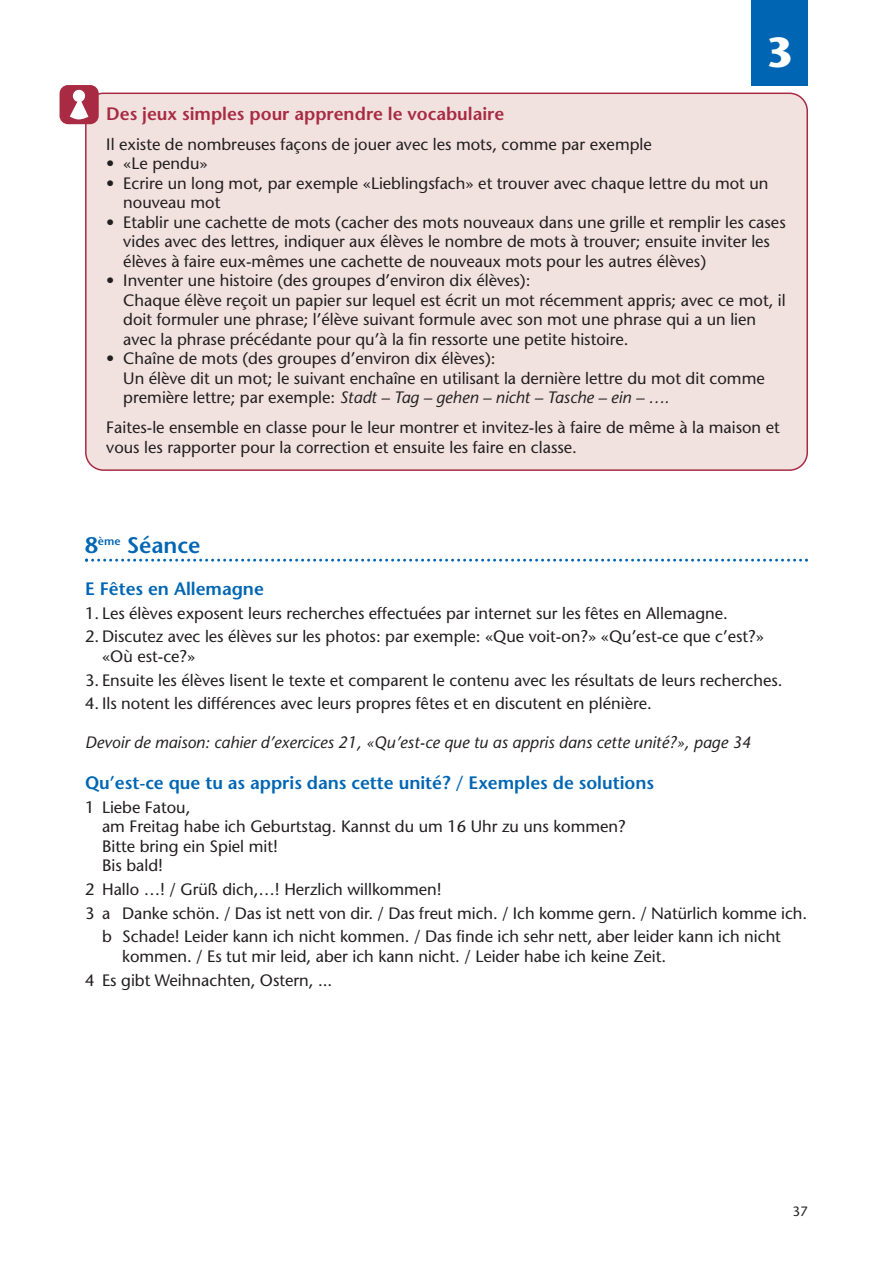
<style>
.page{position:relative;width:893px;height:1263px;background:#fff}
.page>*{position:absolute;margin:0;border:0;box-sizing:border-box;transform-origin:0 0}
.t1{font:700 42px "Stone Sans";color:#fff}
.t2{font:600 22.5px "Stone Sans";color:#0066b3}
.t3{font:600 18px "Stone Sans";color:#0066b3}
.t4{font:600 18px "Stone Sans";color:#a82b43}
.t5{font:16.5px/19.5px "Stone Sans";color:#231f20}
.t6{font:italic 16.5px "Stone Sans";color:#231f20}
.t7{font:13.5px "Stone Sans";color:#231f20}
.s1{font-style:italic}
</style>
<div class="page">
<div style="left:85px;top:93px;width:723px;height:378px;background:#f1e2df"></div>
<div style="left:60px;top:85px;width:39px;height:39px;background:#a82b43;border-radius:9px"></div>
<div style="left:73px;top:90px;width:12px;height:12px;background:#fff;border-radius:50%"></div>
<svg style="left:70px;top:100px;width:18px;height:19px"></svg>
<div style="left:751px;top:0;width:57px;height:85px;background:#0066b3"></div>
<svg style="left:85px;top:559px;width:723px;height:3px"></svg>
<h1 class="t1" style="left:766px;top:36px;width:28px">3</h1>
<p class="t4" style="left:106px;top:106px;width:399px">Des jeux simples pour apprendre le vocabulaire</p>
<p class="t5" style="left:106px;top:136px;width:547px">Il existe de nombreuses façons de jouer avec les mots, comme par exemple</p>
<p class="t5" style="left:106px;top:155px;width:103px">• «Le pendu»</p>
<p class="t5" style="left:123px;top:175px;width:647px;text-indent:-17px">• Ecrire un long mot, par exemple «Lieblingsfach» et trouver avec chaque lettre du mot un nouveau mot</p>
<p class="t5" style="left:123px;top:214px;width:664px;text-indent:-17px">• Etablir une cachette de mots (cacher des mots nouveaux dans une grille et remplir les cases vides avec des lettres, indiquer aux élèves le nombre de mots à trouver; ensuite inviter les élèves à faire eux-mêmes une cachette de nouveaux mots pour les autres élèves)</p>
<p class="t5" style="left:123px;top:272px;width:664px;text-indent:-17px">• Inventer une histoire (des groupes d’environ dix élèves):<br>Chaque élève reçoit un papier sur lequel est écrit un mot récemment appris; avec ce mot, il doit formuler une phrase; l’élève suivant formule avec son mot une phrase qui a un lien avec la phrase précédante pour qu’à la fin ressorte une petite histoire.</p>
<p class="t5" style="left:123px;top:350px;width:643px;text-indent:-17px">• Chaîne de mots (des groupes d’environ dix élèves):<br>Un élève dit un mot; le suivant enchaîne en utilisant la dernière lettre du mot dit comme première lettre; par exemple: <span class="s1">Stadt – Tag – gehen – nicht – Tasche – ein – ….</span></p>
<p class="t5" style="left:106px;top:419px;width:675px">Faites-le ensemble en classe pour le leur montrer et invitez-les à faire de même à la maison et vous les rapporter pour la correction et ensuite les faire en classe.</p>
<h2 class="t2" style="left:85px;top:536px;width:117px">8<sup>ème</sup> Séance</h2>
<p class="t3" style="left:85px;top:582px;width:180px">E Fêtes en Allemagne</p>
<p class="t5" style="left:85px;top:605px;width:644px">1. Les élèves exposent leurs recherches effectuées par internet sur les fêtes en Allemagne.</p>
<p class="t5" style="left:102px;top:629px;width:663px;text-indent:-17px">2. Discutez avec les élèves sur les photos: par exemple: «Que voit-on?» «Qu’est-ce que c’est?» «Où est-ce?»</p>
<p class="t5" style="left:85px;top:672px;width:699px">3. Ensuite les élèves lisent le texte et comparent le contenu avec les résultats de leurs recherches.</p>
<p class="t5" style="left:85px;top:696px;width:568px">4. Ils notent les différences avec leurs propres fêtes et en discutent en plénière.</p>
<p class="t6" style="left:85px;top:736px;width:668px">Devoir de maison: cahier d’exercices 21, «Qu’est-ce que tu as appris dans cette unité?», page 34</p>
<p class="t3" style="left:85px;top:776px;width:571px">Qu’est-ce que tu as appris dans cette unité? / Exemples de solutions</p>
<p class="t5" style="left:102px;top:799px;width:525px;text-indent:-17px">1 Liebe Fatou,<br>am Freitag habe ich Geburtstag. Kannst du um 16 Uhr zu uns kommen?<br>Bitte bring ein Spiel mit!<br>Bis bald!</p>
<p class="t5" style="left:85px;top:881px;width:358px">2 Hallo …! / Grüß dich,…! Herzlich willkommen!</p>
<p class="t5" style="left:85px;top:905px;width:723px">3 a Danke schön. / Das ist nett von dir. / Das freut mich. / Ich komme gern. / Natürlich komme ich.</p>
<p class="t5" style="left:102px;top:929px;width:680px">b Schade! Leider kann ich nicht kommen. / Das finde ich sehr nett, aber leider kann ich nicht</p>
<p class="t5" style="left:85px;top:946px;width:582px;line-height:23.7px;text-indent:37px">kommen. / Es tut mir leid, aber ich kann nicht. / Leider habe ich keine Zeit.<br>4 Es gibt Weihnachten, Ostern, ...</p>
<p class="t7" style="left:792px;top:1206px;width:17px">37</p>
</div>
